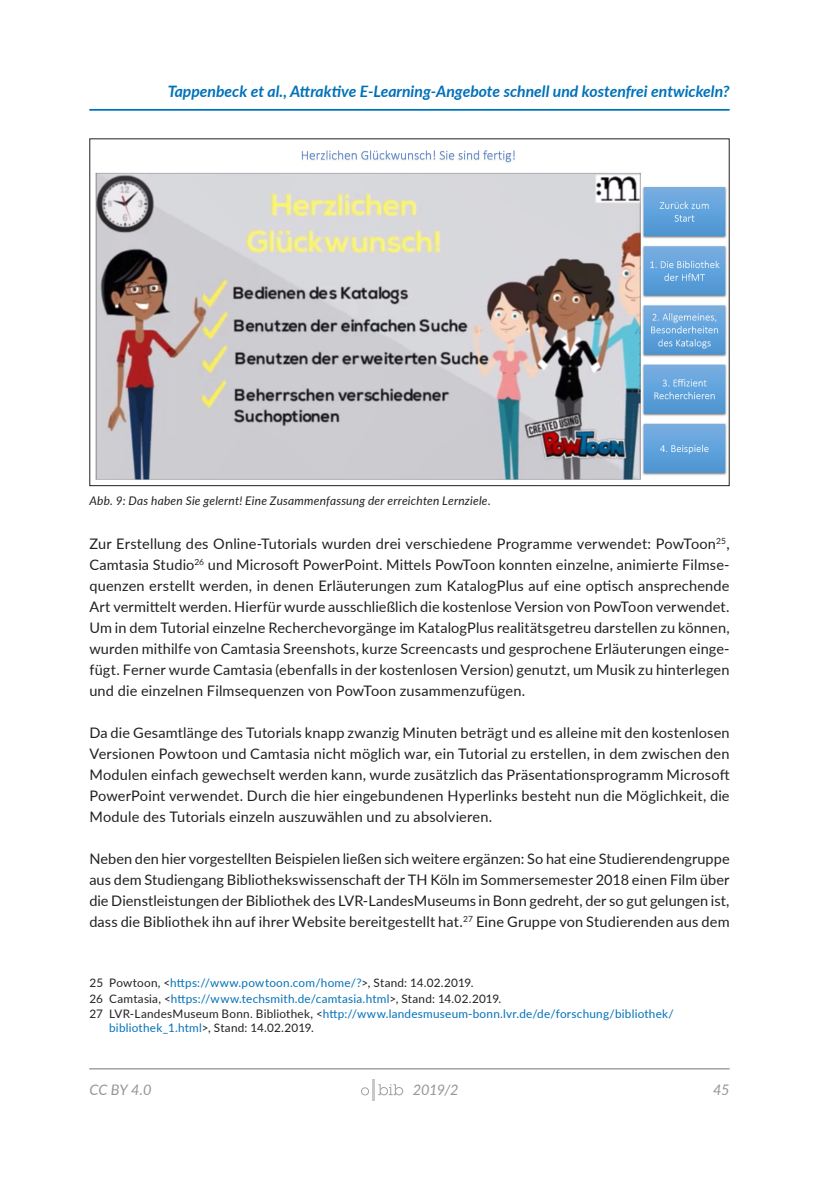
<style>
.page{position:relative;width:819px;height:1191px;background:#fff}
.page>*{position:absolute;margin:0;border:0;box-sizing:border-box;transform-origin:0 0}
.t1{font:italic 700 15.75px "Lato";color:#0071b9}
.t2{font:14.53px/21px "Lato";letter-spacing:.015em;color:#231f20;text-align:justify}
.t3{font:italic 14.53px "Lato";letter-spacing:-.015em;color:#939598}
.t4{font:italic 11.9px "Lato";letter-spacing:.02em;color:#231f20}
.t5{font:11.72px/15.6px "Lato";letter-spacing:.02em;color:#0071b9}
.t6{font:11.72px "Lato";letter-spacing:.02em;color:#231f20}
.s1{color:#231f20}
.s2{color:#0071b9}
</style>
<div class="page">
<hr style="left:89px;top:1068px;width:640px;height:1px;background:#939598">
<hr style="left:372px;top:1079px;width:3px;height:21px;background:#c7c8ca">
<svg style="left:361px;top:1087px;width:8px;height:8px"></svg>
<svg style="left:378px;top:1084px;width:25px;height:11px"></svg>
<img style="left:95px;top:150px;width:632px;height:330px">
<hr style="left:89px;top:109px;width:640px;height:2px;background:#0071b9">
<p class="t1" style="left:168px;top:80px;width:563px">Tappenbeck et al., Attraktive E-Learning-Angebote schnell und kostenfrei entwickeln?</p>
<p class="t4" style="left:89px;top:492px;width:403px">Abb. 9: Das haben Sie gelernt! Eine Zusammenfassung der erreichten Lernziele.</p>
<p class="t2" style="left:89px;top:533px;width:641px">Zur Erstellung des Online-Tutorials wurden drei verschiedene Programme verwendet: PowToon<sup>25</sup>, Camtasia Studio<sup>26</sup> und Microsoft PowerPoint. Mittels PowToon konnten einzelne, animierte Filmse&shy;quenzen erstellt werden, in denen Erläuterungen zum KatalogPlus auf eine optisch ansprechende Art vermittelt werden. Hierfür wurde ausschließlich die kostenlose Version von PowToon verwendet.<br>Um in dem Tutorial einzelne Recherchevorgänge im KatalogPlus realitätsgetreu darstellen zu können, wurden mithilfe von Camtasia Sreenshots, kurze Screencasts und gesprochene Erläuterungen einge&shy;fügt. Ferner wurde Camtasia (ebenfalls in der kostenlosen Version) genutzt, um Musik zu hinterlegen und die einzelnen Filmsequenzen von PowToon zusammenzufügen.</p>
<p class="t2" style="left:89px;top:722px;width:641px">Da die Gesamtlänge des Tutorials knapp zwanzig Minuten beträgt und es alleine mit den kostenlosen Versionen Powtoon und Camtasia nicht möglich war, ein Tutorial zu erstellen, in dem zwischen den Modulen einfach gewechselt werden kann, wurde zusätzlich das Präsentationsprogramm Microsoft PowerPoint verwendet. Durch die hier eingebundenen Hyperlinks besteht nun die Möglichkeit, die Module des Tutorials einzeln auszuwählen und zu absolvieren.</p>
<p class="t2" style="left:89px;top:848px;width:641px">Neben den hier vorgestellten Beispielen ließen sich weitere ergänzen: So hat eine Studierendengruppe aus dem Studiengang Bibliothekswissenschaft der TH Köln im Sommersemester 2018 einen Film über die Dienstleistungen der Bibliothek des LVR-LandesMuseums in Bonn gedreht, der so gut gelungen ist, dass die Bibliothek ihn auf ihrer Website bereitgestellt hat.<sup>27</sup> Eine Gruppe von Studierenden aus dem</p>
<p class="t5" style="left:89px;top:974px;width:586px"><span class="s1">25 Powtoon, &lt;</span>https://www.powtoon.com/home/?<span class="s1">&gt;, Stand: 14.02.2019.<br>26 Camtasia, &lt;</span>https://www.techsmith.de/camtasia.html<span class="s1">&gt;, Stand: 14.02.2019.<br>27 LVR-LandesMuseum Bonn. Bibliothek, &lt;</span>http://www.landesmuseum-bonn.lvr.de/de/forschung/bibliothek/</p>
<p class="t6" style="left:109px;top:1019px;width:206px"><span class="s2">bibliothek_1.html</span>&gt;, Stand: 14.02.2019.</p>
<p class="t3" style="left:89px;top:1079px;width:64px">CC BY 4.0</p>
<p class="t3" style="left:412px;top:1079px;width:47px">2019/2</p>
<p class="t3" style="left:713px;top:1079px;width:18px">45</p>
</div>
